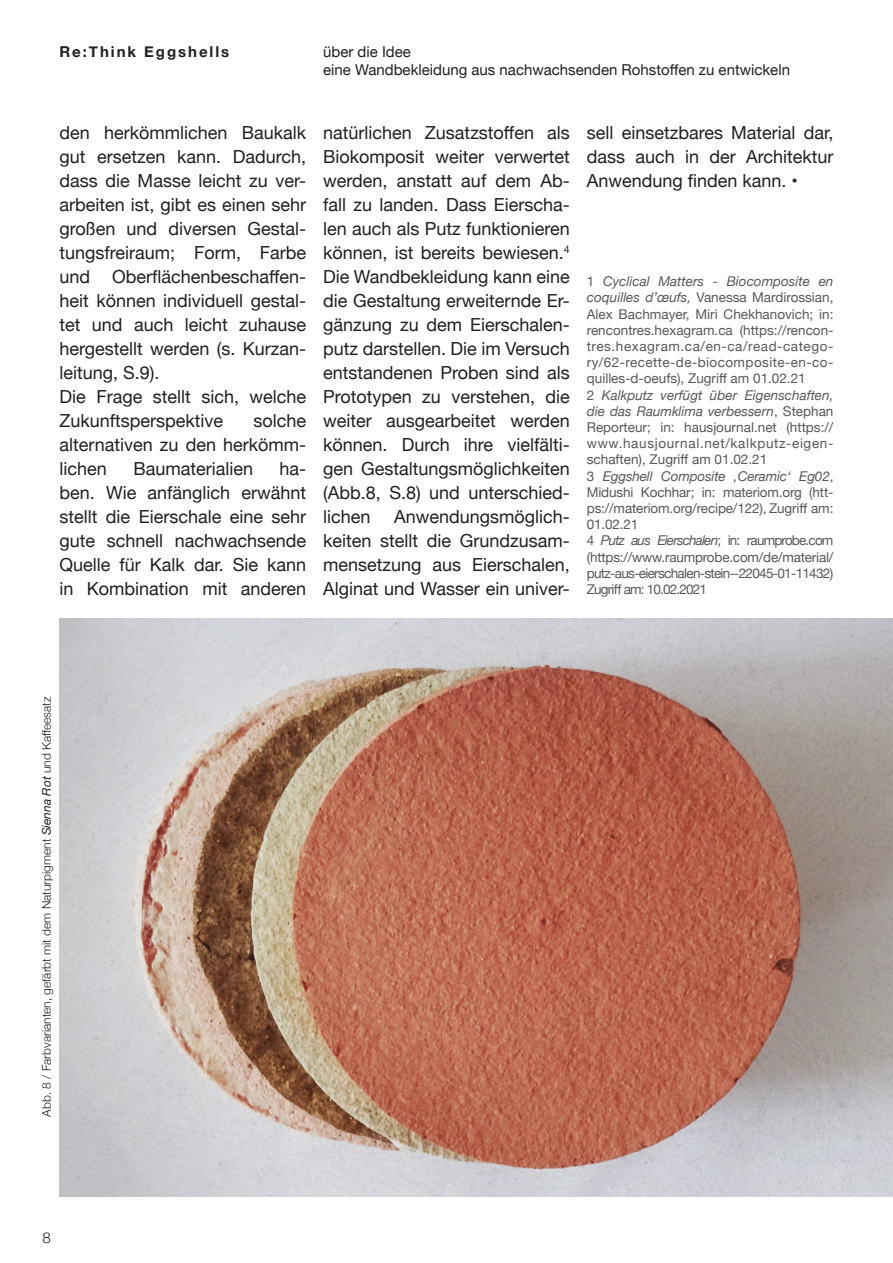
<style>
.page{position:relative;width:893px;height:1263px;background:#fff}
.page>*{position:absolute;margin:0;border:0;box-sizing:border-box;transform-origin:0 0}
.t1{font:18px/24px "Helvetica Neue";color:#231f20;text-align:justify}
.t2{font:15px "Helvetica Neue";color:#231f20}
.t3{font:700 15px "Helvetica Neue";letter-spacing:.13em;color:#231f20}
.t4{font:300 15px "Helvetica Neue";color:#231f20}
.t5{font:13.5px/16.2px "Helvetica Neue";letter-spacing:-.005em;color:#57585a;text-align:justify}
.t6{font:300 12px "Helvetica Neue";color:#231f20}
.s1{font-style:italic}
.s2{font-weight:400;font-style:italic}
</style>
<div class="page">
<img style="left:60px;top:619px;width:833px;height:577px">
<p class="t3" style="left:60px;top:40px;width:171px">Re:Think Eggshells</p>
<p class="t2" style="left:323px;top:41px;width:89px">über die Idee</p>
<p class="t2" style="left:323px;top:59px;width:468px">eine Wandbekleidung aus nachwachsenden Rohstoffen zu entwickeln</p>
<p class="t1" style="left:60px;top:121px;width:248px">den herkömmlichen Baukalk gut ersetzen kann. Dadurch, dass die Masse leicht zu ver&shy;arbeiten ist, gibt es einen sehr großen und diversen Gestal&shy;tungsfreiraum; Form, Farbe und Oberflächenbeschaffen&shy;heit können individuell gestal&shy;tet und auch leicht zuhause hergestellt werden (s. Kurzan&shy;leitung, S.9).</p>
<p class="t1" style="left:60px;top:385px;width:248px">Die Frage stellt sich, welche<br>Zukunftsperspektive</p>
<p class="t1" style="left:60px;top:409px;width:248px;text-indent:194px">solche alternativen zu den herkömm&shy;lichen</p>
<p class="t1" style="left:60px;top:457px;width:248px;text-indent:220px">ha&shy;ben. Wie anfänglich erwähnt stellt die Eierschale eine sehr gute schnell nachwachsende Quelle für Kalk dar. Sie kann in Kombination mit anderen</p>
<p class="t1" style="left:133px;top:457px;width:121px">Baumaterialien</p>
<p class="t1" style="left:323px;top:121px;width:248px">natürlichen Zusatzstoffen als Biokomposit weiter verwertet werden, anstatt auf dem Ab&shy;fall zu landen. Dass Eierscha&shy;len auch als Putz funktionieren können, ist bereits bewiesen.<sup>4<br></sup>Die Wandbekleidung kann eine die Gestaltung erweiternde Er&shy;gänzung zu dem Eierschalen&shy;putz darstellen. Die im Versuch entstandenen Proben sind als Prototypen zu verstehen, die weiter ausgearbeitet werden können. Durch ihre vielfälti&shy;gen Gestaltungsmöglichkeiten (Abb.8, S.8) und unterschied&shy;lichen</p>
<p class="t1" style="left:323px;top:505px;width:248px;text-indent:71px">Anwendungsmöglich&shy;keiten stellt die Grundzusam&shy;mensetzung aus Eierschalen, Alginat und Wasser ein univer-</p>
<p class="t1" style="left:587px;top:121px;width:248px">sell einsetzbares Material dar, dass auch in der Architektur Anwendung finden kann. •</p>
<p class="t5" style="left:587px;top:274px;width:248px">1 <span class="s1">Cyclical Matters - Biocomposite en coquilles d’œufs,</span> Vanessa Mardirossian, Alex Bachmayer, Miri Chekhanovich; in: rencontres.hexagram.ca (https://rencon&shy;tres.hexagram.ca/en-ca/read-catego&shy;ry/62-recette-de-biocomposite-en-co&shy;quilles-d-oeufs), Zugriff am 01.02.21</p>
<p class="t5" style="left:587px;top:387px;width:248px">2 <span class="s1">Kalkputz verfügt über Eigenschaften, die das Raumklima verbessern</span>, Stephan Reporteur; in: hausjournal.net (https:// www.hausjournal.net/kalkputz-eigen&shy;schaften), Zugriff am 01.02.21</p>
<p class="t5" style="left:587px;top:468px;width:248px">3 <span class="s1">Eggshell Composite ‚Ceramic‘ Eg02</span>, Midushi Kochhar; in: materiom.org (htt&shy;ps://materiom.org/recipe/122), Zugriff am:<br>01.02.21</p>
<p class="t5" style="left:587px;top:533px;width:248px">4 <span class="s1">Putz aus Eierschalen</span>; in: raumprobe.com (https://www.raumprobe.com/de/material/ putz-aus-eierschalen-stein--22045-01-11432)<br>Zugriff am: 10.02.2021</p>
<p class="t6" style="left:37px;top:1116px;width:421px;rotate:-90deg">Abb. 8 / Farbvarianten, gefärbt mit dem Naturpigment <span class="s2">Sienna Rot</span> und Kaffeesatz</p>
<p class="t4" style="left:43px;top:1225px;width:10px">8</p>
</div>
